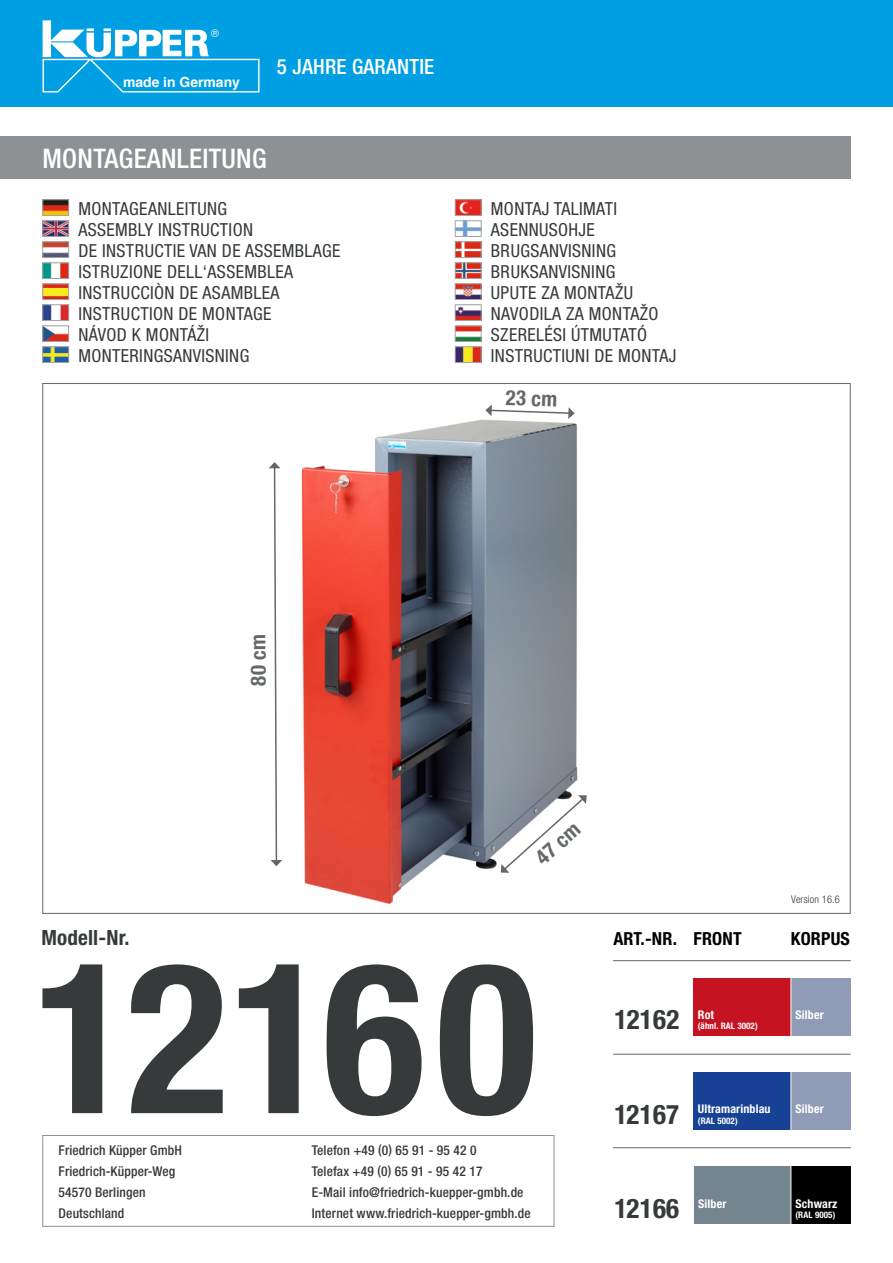
<style>
.page{position:relative;width:893px;height:1263px;background:#fff}
.page>*{position:absolute;margin:0;border:0;box-sizing:border-box;transform-origin:0 0}
.t1{font:700 condensed 210px "Helvetica Neue LT Std";letter-spacing:-.01em;color:#373a3b}
.t2{font:500 condensed 27px "Helvetica Neue LT Std";letter-spacing:.01em;color:#fff}
.t3{font:700 condensed 27px "Helvetica Neue LT Std";letter-spacing:.01em;color:#373a3b}
.t4{font:500 condensed 21px "Helvetica Neue LT Std";letter-spacing:.01em;color:#fff}
.t5{font:700 condensed 21px "Helvetica Neue LT Std";color:#64686a}
.t6{font:700 condensed 21px "Helvetica Neue LT Std";letter-spacing:.01em;color:#373a3b}
.t7{font:condensed 18px/21px "Helvetica Neue LT Std";letter-spacing:.02em;color:#373a3b}
.t8{font:700 condensed 18px "Helvetica Neue LT Std";letter-spacing:.01em;color:#000}
.t9{font:700 13.95px "Helvetica";color:#fff}
.t10{font:500 condensed 13.5px/21px "Helvetica Neue LT Std";letter-spacing:.01em;color:#373a3b}
.t11{font:700 condensed 12px "Helvetica Neue LT Std";letter-spacing:.01em;color:#fff}
.t12{font:10.65px "Helvetica";color:#fff}
.t13{font:300 condensed 10.5px "Helvetica Neue LT Std";letter-spacing:.01em;color:#373a3b}
.t14{font:700 condensed 9px "Helvetica Neue LT Std";letter-spacing:.01em;color:#fff}
</style>
<div class="page">
<div style="left:0;top:137px;width:851px;height:42px;background:#8e9193"></div>
<div style="left:0;top:0;width:893px;height:106px;background:#009fe3"></div>
<div style="left:43px;top:1135px;width:511px;height:91px;border:1px solid #8e9193"></div>
<svg style="left:43px;top:20px;width:217px;height:72px"></svg>
<img style="left:301px;top:419px;width:277px;height:486px">
<svg style="left:269px;top:462px;width:13px;height:404px"></svg>
<svg style="left:485px;top:404px;width:90px;height:15px"></svg>
<svg style="left:501px;top:795px;width:86px;height:78px"></svg>
<img style="left:45px;top:202px;width:22px;height:12px">
<div style="left:43px;top:200px;width:26px;height:16px;border:1px solid #a1a5a7"></div>
<img style="left:45px;top:265px;width:22px;height:12px">
<div style="left:43px;top:263px;width:26px;height:16px;border:1px solid #a1a5a7"></div>
<img style="left:45px;top:328px;width:22px;height:12px">
<div style="left:43px;top:326px;width:26px;height:16px;border:1px solid #a1a5a7"></div>
<img style="left:45px;top:223px;width:22px;height:12px">
<div style="left:43px;top:221px;width:26px;height:16px;border:1px solid #a1a5a7"></div>
<img style="left:45px;top:286px;width:22px;height:12px">
<div style="left:43px;top:284px;width:26px;height:16px;border:1px solid #a1a5a7"></div>
<img style="left:45px;top:349px;width:22px;height:12px">
<div style="left:43px;top:347px;width:26px;height:16px;border:1px solid #a1a5a7"></div>
<img style="left:45px;top:244px;width:22px;height:12px">
<div style="left:43px;top:242px;width:26px;height:16px;border:1px solid #a1a5a7"></div>
<img style="left:45px;top:307px;width:22px;height:12px">
<div style="left:43px;top:305px;width:26px;height:16px;border:1px solid #a1a5a7"></div>
<img style="left:457px;top:223px;width:22px;height:12px">
<div style="left:455px;top:221px;width:26px;height:16px;border:1px solid #a1a5a7"></div>
<img style="left:457px;top:286px;width:22px;height:12px">
<div style="left:455px;top:284px;width:26px;height:16px;border:1px solid #a1a5a7"></div>
<img style="left:457px;top:244px;width:22px;height:12px">
<div style="left:455px;top:242px;width:26px;height:16px;border:1px solid #a1a5a7"></div>
<img style="left:457px;top:307px;width:22px;height:12px">
<div style="left:455px;top:305px;width:26px;height:16px;border:1px solid #a1a5a7"></div>
<img style="left:457px;top:265px;width:22px;height:12px">
<div style="left:455px;top:263px;width:26px;height:16px;border:1px solid #a1a5a7"></div>
<img style="left:457px;top:201px;width:22px;height:13px">
<div style="left:455px;top:199px;width:26px;height:17px;border:1px solid #a1a5a7"></div>
<img style="left:457px;top:328px;width:22px;height:12px">
<div style="left:455px;top:326px;width:26px;height:16px;border:1px solid #a1a5a7"></div>
<img style="left:457px;top:349px;width:22px;height:12px">
<div style="left:455px;top:347px;width:26px;height:16px;border:1px solid #a1a5a7"></div>
<div style="left:694px;top:1166px;width:97px;height:57px;background:#758590"></div>
<div style="left:791px;top:1166px;width:59px;height:57px;background:#000"></div>
<div style="left:694px;top:978px;width:97px;height:58px;background:#c51321"></div>
<div style="left:791px;top:978px;width:59px;height:58px;background:#909cb5"></div>
<div style="left:694px;top:1072px;width:97px;height:58px;background:#164194"></div>
<div style="left:791px;top:1072px;width:59px;height:58px;background:#909cb5"></div>
<hr style="left:613px;top:960px;width:237px;height:1px;background:#64686a">
<hr style="left:790px;top:968px;width:1px;height:266px;background:#fff">
<hr style="left:613px;top:1054px;width:237px;height:1px;background:#64686a">
<hr style="left:613px;top:1147px;width:237px;height:1px;background:#64686a">
<p class="t12" style="left:211px;top:25px;width:9px">®</p>
<p class="t9" style="left:123px;top:71px;width:118px">made in Germany</p>
<p class="t4" style="left:277px;top:54px;width:159px">5 JAHRE GARANTIE</p>
<h2 class="t2" style="left:43px;top:142px;width:226px">MONTAGEANLEITUNG</h2>
<p class="t7" style="left:78px;top:198px;width:264px">MONTAGEANLEITUNG<br>ASSEMBLY INSTRUCTION<br>DE INSTRUCTIE VAN DE ASSEMBLAGE<br>ISTRUZIONE DELL‘ASSEMBLEA<br>INSTRUCCIÒN DE ASAMBLEA<br>INSTRUCTION DE MONTAGE<br>NÁVOD K MONTÁŽI<br>MONTERINGSANVISNING</p>
<p class="t7" style="left:491px;top:198px;width:187px">MONTAJ TALIMATI<br>ASENNUSOHJE<br>BRUGSANVISNING<br>BRUKSANVISNING<br>UPUTE ZA MONTAŽU<br>NAVODILA ZA MONTAŽO<br>SZERELÉSI ÚTMUTATÓ<br>INSTRUCTIUNI DE MONTAJ</p>
<p class="t5" style="left:506px;top:384px;width:53px;rotate:2deg">23 cm</p>
<p class="t5" style="left:246px;top:686px;width:53px;rotate:-91deg">80 cm</p>
<p class="t5" style="left:530px;top:851px;width:53px;rotate:-42deg">47 cm</p>
<p class="t6" style="left:41px;top:925px;width:90px">Modell-Nr.</p>
<h1 class="t1" style="left:34px;top:911px;width:504px">12160</h1>
<p class="t10" style="left:59px;top:1140px;width:125px">Friedrich Küpper GmbH<br>Friedrich-Küpper-Weg<br>54570 Berlingen<br>Deutschland</p>
<p class="t10" style="left:312px;top:1140px;width:220px">Telefon +49 (0) 65 91 - 95 42 0<br>Telefax +49 (0) 65 91 - 95 42 17<br>E-Mail info@friedrich-kuepper-gmbh.de Internet www.friedrich-kuepper-gmbh.de</p>
<p class="t13" style="left:791px;top:893px;width:50px">Version 16.6</p>
<p class="t8" style="left:613px;top:928px;width:130px">ART.-NR. FRONT</p>
<p class="t8" style="left:791px;top:928px;width:60px">KORPUS</p>
<h2 class="t3" style="left:615px;top:1003px;width:66px">12162</h2>
<p class="t11" style="left:698px;top:1007px;width:18px">Rot</p>
<p class="t11" style="left:796px;top:1007px;width:30px">Silber</p>
<p class="t14" style="left:698px;top:1020px;width:61px">(ähnl. RAL 3002)</p>
<h2 class="t3" style="left:614px;top:1098px;width:66px">12167</h2>
<p class="t11" style="left:698px;top:1101px;width:74px">Ultramarinblau</p>
<p class="t11" style="left:796px;top:1101px;width:30px">Silber</p>
<p class="t14" style="left:698px;top:1115px;width:41px">(RAL 5002)</p>
<h2 class="t3" style="left:614px;top:1192px;width:66px">12166</h2>
<p class="t11" style="left:796px;top:1196px;width:43px">Schwarz</p>
<p class="t11" style="left:698px;top:1196px;width:30px">Silber</p>
<p class="t14" style="left:796px;top:1209px;width:41px">(RAL 9005)</p>
</div>
